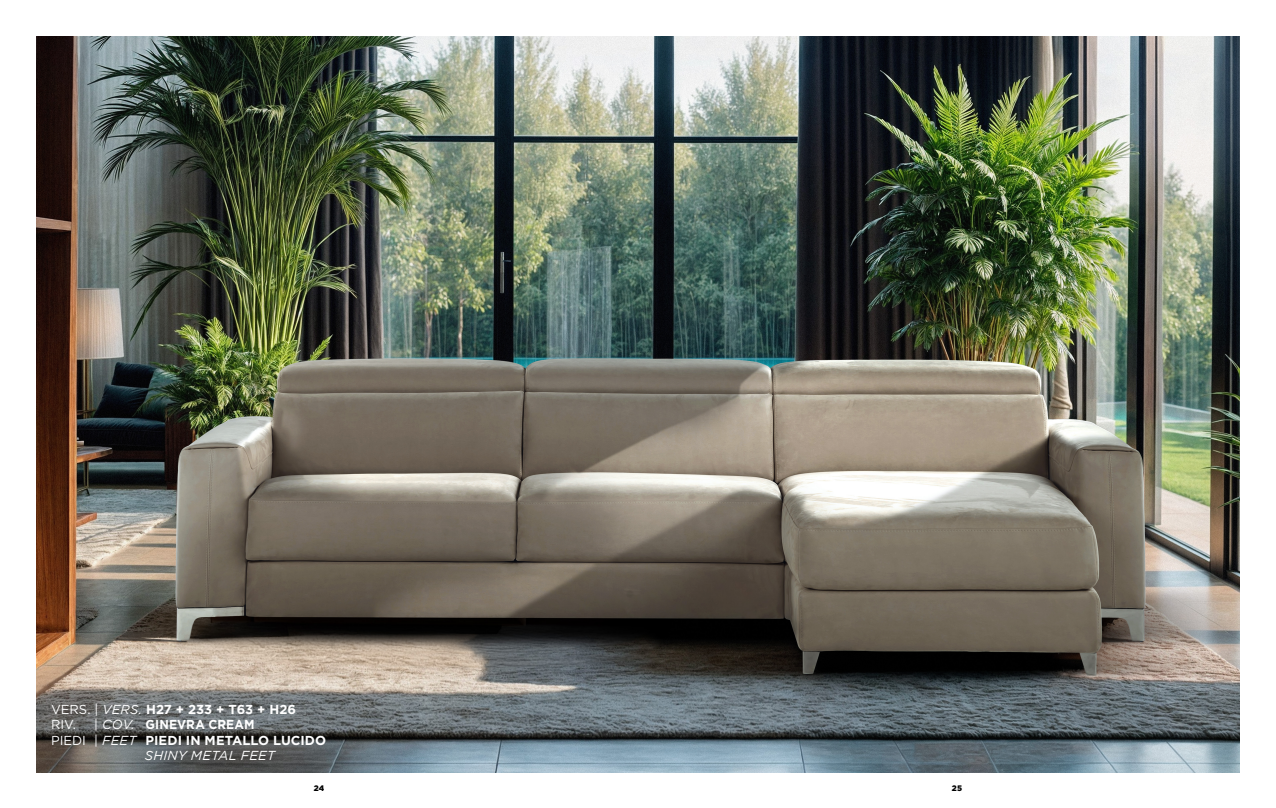
<style>
.page{position:relative;width:1276px;height:808px;background:#fff}
.page>*{position:absolute;margin:0;border:0;box-sizing:border-box;transform-origin:0 0}
._01_Header{font:700 13px "Gotham";color:#fff}
._01_Header-2{font:700 13px "Gotham";color:#fff;scale:.93 1}
._01_Header-3{font:italic 13px "Gotham";letter-spacing:.025em;color:#fff}
._01_Header-4{font:13px "Gotham";color:#fff}
.t1{font:900 8px "Gotham";color:#000001}
.s1{font-weight:400}
.s2{font-weight:400;font-style:italic}
</style>
<div class="page">
<img style="left:36px;top:36px;width:1204px;height:736px">
<p class="_01_Header" style="left:51px;top:700px;width:247px"><span class="s1">VERS. |</span> <span class="s2">VERS.</span> H27 + 233 + T63 + H26</p>
<p class="_01_Header-4" style="left:51px;top:717px;width:27px">RIV.</p>
<p class="_01_Header-2" style="left:94px;top:716px;width:174px"><span class="s1">|</span> <span class="s2">COV.</span> GINEVRA CREAM</p>
<p class="_01_Header" style="left:51px;top:731px;width:276px"><span class="s1">PIEDI |</span> <span class="s2">FEET</span> PIEDI IN METALLO LUCIDO</p>
<p class="_01_Header-3" style="left:145px;top:748px;width:132px">SHINY METAL FEET</p>
<p class="t1" style="left:314px;top:782px;width:12px">24</p>
<p class="t1" style="left:952px;top:782px;width:12px">25</p>
</div>
